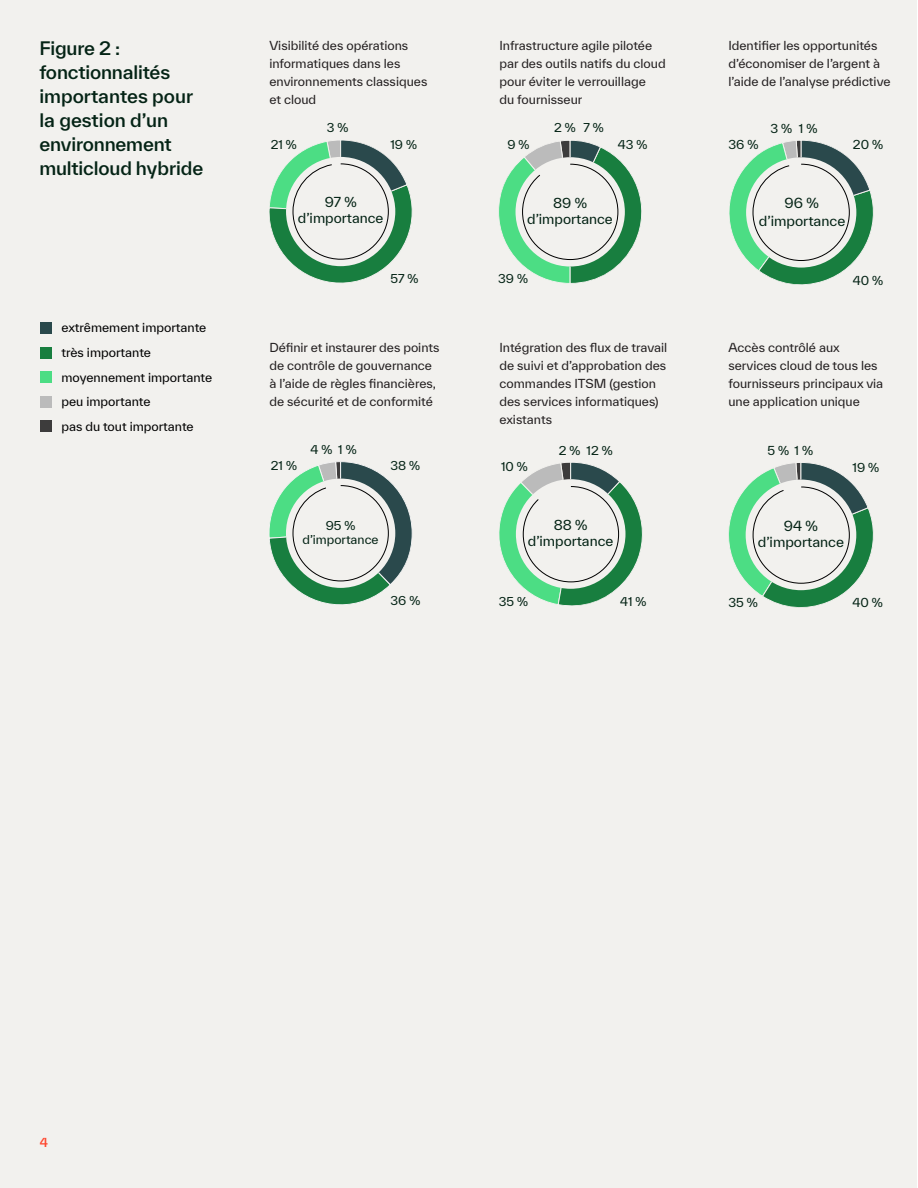
<style>
.page{position:relative;width:918px;height:1188px;background:#fff}
.page>*{position:absolute;margin:0;border:0;box-sizing:border-box;transform-origin:0 0}
.Section_header{font:500 18px/24px "TWK Everett";letter-spacing:-.01em;color:#042315}
.t1{font:13.5px/17.9px "TWK Everett";color:#042315;text-align:center}
.t2{font:13.35px/15.9px "TWK Everett";color:#042315;text-align:center}
.Body_copy{font:12px/18px "TWK Everett";color:#231f20}
.List_item{font:12px "TWK Everett";color:#000}
.t3{font:12px "TWK Everett";color:#042315}
.t4{font:500 12px "TWK Everett";color:#ff462d}
.t5{font:11.85px/14.2px "TWK Everett";color:#042315;text-align:center}
</style>
<div class="page">
<div style="left:0;top:0;width:917px;height:1188px;background:#f2f1ee"></div>
<svg style="left:269px;top:140px;width:144px;height:143px"></svg>
<svg style="left:498px;top:140px;width:144px;height:144px"></svg>
<svg style="left:729px;top:140px;width:145px;height:145px"></svg>
<svg style="left:499px;top:462px;width:144px;height:144px"></svg>
<svg style="left:728px;top:462px;width:146px;height:146px"></svg>
<svg style="left:269px;top:461px;width:144px;height:144px"></svg>
<div style="left:40px;top:322px;width:12px;height:12px;background:#2a494c"></div>
<div style="left:40px;top:347px;width:12px;height:12px;background:#187e3f"></div>
<div style="left:40px;top:371px;width:12px;height:12px;background:#4cdd84"></div>
<div style="left:40px;top:396px;width:12px;height:12px;background:#bbb"></div>
<div style="left:40px;top:420px;width:12px;height:12px;background:#3d3c3c"></div>
<p class="Section_header" style="left:39px;top:36px;width:166px">Figure 2 : fonctionnalités importantes pour la gestion d’un environnement multicloud hybride</p>
<p class="Body_copy" style="left:269px;top:37px;width:159px">Visibilité des opérations informatiques dans les environnements classiques et cloud</p>
<p class="Body_copy" style="left:500px;top:37px;width:168px">Infrastructure agile pilotée par des outils natifs du cloud pour éviter le verrouillage<br>du fournisseur</p>
<p class="Body_copy" style="left:728px;top:37px;width:164px">Identifier les opportunités d’économiser de l’argent à l’aide de l’analyse prédictive</p>
<p class="t5" style="left:327px;top:121px;width:23px">3 %</p>
<p class="t5" style="left:554px;top:121px;width:51px">2 % 7 %</p>
<p class="t3" style="left:770px;top:120px;width:49px">3 % 1 %</p>
<p class="t5" style="left:271px;top:137px;width:28px">21 %</p>
<p class="t5" style="left:390px;top:137px;width:28px">19 %</p>
<p class="t5" style="left:508px;top:137px;width:24px">9 %</p>
<p class="t5" style="left:618px;top:137px;width:31px">43 %</p>
<p class="t3" style="left:728px;top:136px;width:32px">36 %</p>
<p class="t3" style="left:853px;top:136px;width:32px">20 %</p>
<p class="List_item" style="left:62px;top:320px;width:146px">extrêmement importante</p>
<p class="List_item" style="left:62px;top:344px;width:91px">très importante</p>
<p class="List_item" style="left:62px;top:369px;width:152px">moyennement importante</p>
<p class="List_item" style="left:62px;top:393px;width:91px">peu importante</p>
<p class="List_item" style="left:62px;top:418px;width:134px">pas du tout importante</p>
<p class="t2" style="left:298px;top:194px;width:87px">97 % d’importance</p>
<p class="t5" style="left:390px;top:271px;width:29px">57 %</p>
<p class="t2" style="left:527px;top:195px;width:87px">89 % d’importance</p>
<p class="t5" style="left:498px;top:271px;width:31px">39 %</p>
<p class="t1" style="left:759px;top:194px;width:88px">96 % d’importance</p>
<p class="t3" style="left:853px;top:272px;width:32px">40 %</p>
<p class="Body_copy" style="left:269px;top:338px;width:172px">Définir et instaurer des points de contrôle de gouvernance à l’aide de règles financières, de sécurité et de conformité</p>
<p class="Body_copy" style="left:500px;top:338px;width:169px">Intégration des flux de travail de suivi et d’approbation des commandes ITSM (gestion des services informatiques) existants</p>
<p class="Body_copy" style="left:728px;top:338px;width:156px">Accès contrôlé aux services cloud de tous les fournisseurs principaux via une application unique</p>
<p class="t5" style="left:311px;top:442px;width:48px">4 % 1 %</p>
<p class="t5" style="left:559px;top:443px;width:55px">2 % 12 %</p>
<p class="t3" style="left:768px;top:442px;width:47px">5 % 1 %</p>
<p class="t5" style="left:271px;top:459px;width:28px">21 %</p>
<p class="t5" style="left:390px;top:459px;width:31px">38 %</p>
<p class="t5" style="left:501px;top:460px;width:28px">10 %</p>
<p class="t3" style="left:852px;top:459px;width:28px">19 %</p>
<p class="t5" style="left:303px;top:518px;width:78px">95 % d’importance</p>
<p class="t2" style="left:528px;top:517px;width:87px">88 % d’importance</p>
<p class="t1" style="left:758px;top:518px;width:88px;line-height:16px">94 % d’importance</p>
<p class="t5" style="left:390px;top:593px;width:31px">36 %</p>
<p class="t5" style="left:499px;top:594px;width:31px">35 %</p>
<p class="t5" style="left:620px;top:594px;width:28px">41 %</p>
<p class="t3" style="left:728px;top:595px;width:31px">35 %</p>
<p class="t3" style="left:852px;top:595px;width:32px">40 %</p>
<p class="t4" style="left:40px;top:1134px;width:10px">4</p>
</div>
